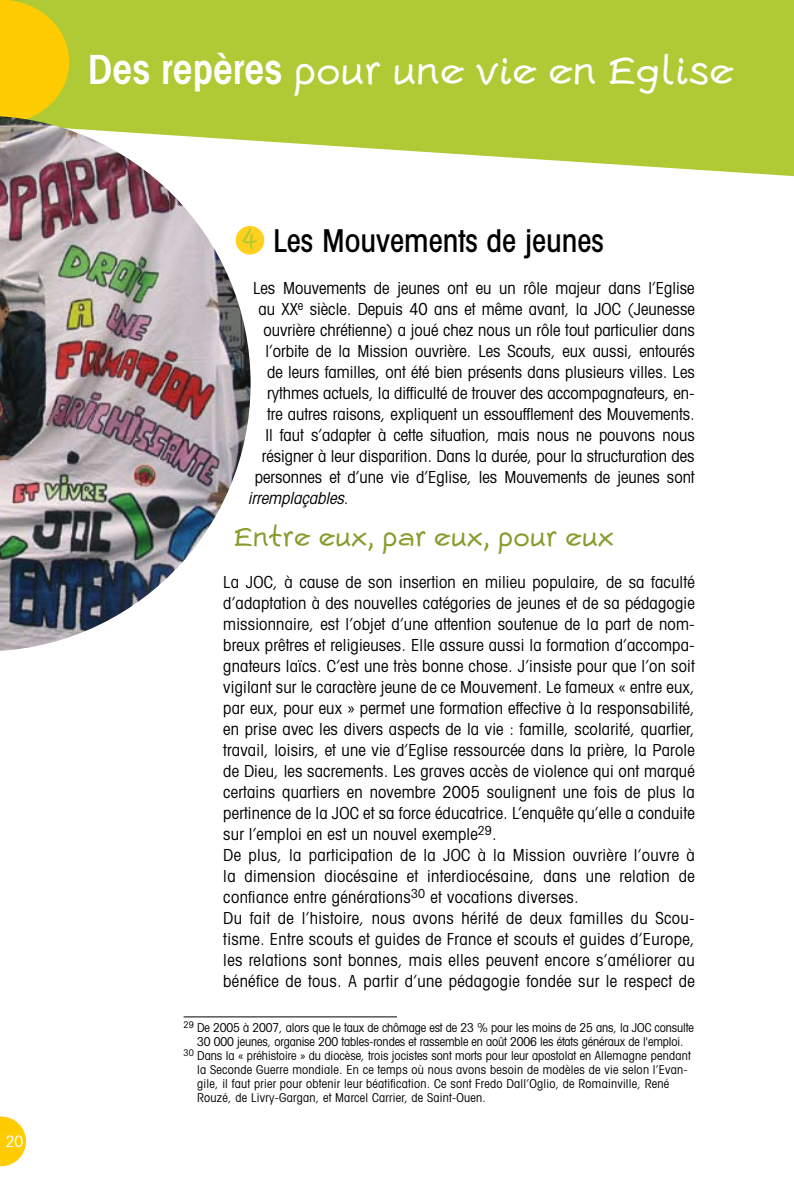
<style>
.page{position:relative;width:794px;height:1191px;background:#fff}
.page>*{position:absolute;margin:0;border:0;box-sizing:border-box;transform-origin:0 0}
.t1{font:46.38px "Escript LL";color:#fff}
.t2{font:31.5px "Escript LL";color:#869c2c}
.t3{font:500 condensed 31.5px "Avant Garde";color:#000}
.t4{font:condensed 16.62px/21px "Avant Garde";letter-spacing:.01em;color:#000}
.t5{font:italic condensed 16.62px "Avant Garde";color:#000}
.t6{font:condensed 15.75px "Avant Garde";color:#fff}
.t7{font:condensed 12.25px "Avant Garde";color:#000}
.t8{font:condensed 12.25px "Avant Garde";letter-spacing:.02em;color:#000}
.s1{font-family:"Avant Garde";font-weight:600;font-stretch:condensed;font-size:40.25px}
.s2{font-family:"Escript LL";font-weight:400;font-stretch:normal;font-size:28.88px;color:#b0ca35}
.s3{font-style:normal}
</style>
<div class="page">
<svg style="left:69px;top:0;width:724px;height:230px;fill:#b0ca35"></svg>
<svg style="left:0;top:0;width:69px;height:116px;background:#efcb09"></svg>
<svg style="left:0;top:1116px;width:26px;height:50px"></svg>
<svg style="left:793px;top:0;width:1px;height:177px"></svg>
<div style="left:236px;top:226px;width:28px;height:28px;background:#ffd11e;border-radius:50%"></div>
<hr style="left:184px;top:1016px;width:213px;height:1px;background:#000">
<img style="left:0;top:116px;width:251px;height:535px">
<p class="t6" style="left:6px;top:1131px;width:19px">20</p>
<h1 class="t1" style="left:88px;top:43px;width:647px"><span class="s1">Des repères</span> pour une vie en Eglise</h1>
<h2 class="t3" style="left:241px;top:221px;width:364px"><span class="s2">4</span> Les Mouvements de jeunes</h2>
<p class="t4" style="left:253px;top:277px;width:443px">Les Mouvements de jeunes ont eu un rôle majeur dans l’Eglise</p>
<p class="t4" style="left:258px;top:298px;width:438px">au XX<sup>e</sup> siècle. Depuis 40 ans et même avant, la JOC (Jeunesse</p>
<p class="t4" style="left:264px;top:319px;width:432px">ouvrière chrétienne) a joué chez nous un rôle tout particulier dans</p>
<p class="t4" style="left:265px;top:340px;width:431px">l’orbite de la Mission ouvrière. Les Scouts, eux aussi, entourés</p>
<p class="t4" style="left:267px;top:361px;width:429px">de leurs familles, ont été bien présents dans plusieurs villes. Les</p>
<p class="t4" style="left:267px;top:382px;width:429px">rythmes actuels, la difficulté de trouver des accompagnateurs, en-</p>
<p class="t4" style="left:267px;top:403px;width:429px">tre autres raisons, expliquent un essoufflement des Mouvements.</p>
<p class="t4" style="left:265px;top:424px;width:431px">Il faut s’adapter à cette situation, mais nous ne pouvons nous</p>
<p class="t4" style="left:262px;top:445px;width:434px">résigner à leur disparition. Dans la durée, pour la structuration des</p>
<p class="t4" style="left:255px;top:466px;width:441px">personnes et d’une vie d’Eglise, les Mouvements de jeunes sont</p>
<p class="t5" style="left:248px;top:488px;width:102px">irremplaçables<span class="s3">.</span></p>
<h2 class="t2" style="left:234px;top:519px;width:381px">Entre eux, par eux, pour eux</h2>
<p class="t4" style="left:223px;top:571px;width:473px">La JOC, à cause de son insertion en milieu populaire, de sa faculté d’adaptation à des nouvelles catégories de jeunes et de sa pédagogie missionnaire, est l’objet d’une attention soutenue de la part de nom&shy;breux prêtres et religieuses. Elle assure aussi la formation d’accompa&shy;gnateurs laïcs. C’est une très bonne chose. J’insiste pour que l’on soit vigilant sur le caractère jeune de ce Mouvement. Le fameux « entre eux, par eux, pour eux » permet une formation effective à la responsabilité, en prise avec les divers aspects de la vie : famille, scolarité, quartier, travail, loisirs, et une vie d’Eglise ressourcée dans la prière, la Parole de Dieu, les sacrements. Les graves accès de violence qui ont marqué certains quartiers en novembre 2005 soulignent une fois de plus la pertinence de la JOC et sa force éducatrice. L’enquête qu’elle a conduite sur l’emploi en est un nouvel exemple<sup>29</sup>.<br>De plus, la participation de la JOC à la Mission ouvrière l’ouvre à la dimension diocésaine et interdiocésaine, dans une relation de confiance entre générations<sup>30</sup> et vocations diverses.<br>Du fait de l’histoire, nous avons hérité de deux familles du Scou&shy;tisme. Entre scouts et guides de France et scouts et guides d’Europe, les relations sont bonnes, mais elles peuvent encore s’améliorer au bénéfice de tous. A partir d’une pédagogie fondée sur le respect de</p>
<p class="t7" style="left:184px;top:1020px;width:512px"><sup>29</sup> De 2005 à 2007, alors que le taux de chômage est de 23 % pour les moins de 25 ans, la JOC consulte</p>
<p class="t7" style="left:197px;top:1034px;width:488px">30 000 jeunes, organise 200 tables-rondes et rassemble en août 2006 les états généraux de l'emploi.</p>
<p class="t7" style="left:184px;top:1048px;width:509px"><sup>30</sup> Dans la « préhistoire » du diocèse, trois jocistes sont morts pour leur apostolat en Allemagne pendant</p>
<p class="t8" style="left:197px;top:1062px;width:492px">la Seconde Guerre mondiale. En ce temps où nous avons besoin de modèles de vie selon l’Evan-</p>
<p class="t8" style="left:197px;top:1076px;width:473px">gile, il faut prier pour obtenir leur béatification. Ce sont Fredo Dall’Oglio, de Romainville, René</p>
<p class="t8" style="left:197px;top:1090px;width:290px">Rouzé, de Livry-Gargan, et Marcel Carrier, de Saint-Ouen.</p>
</div>
